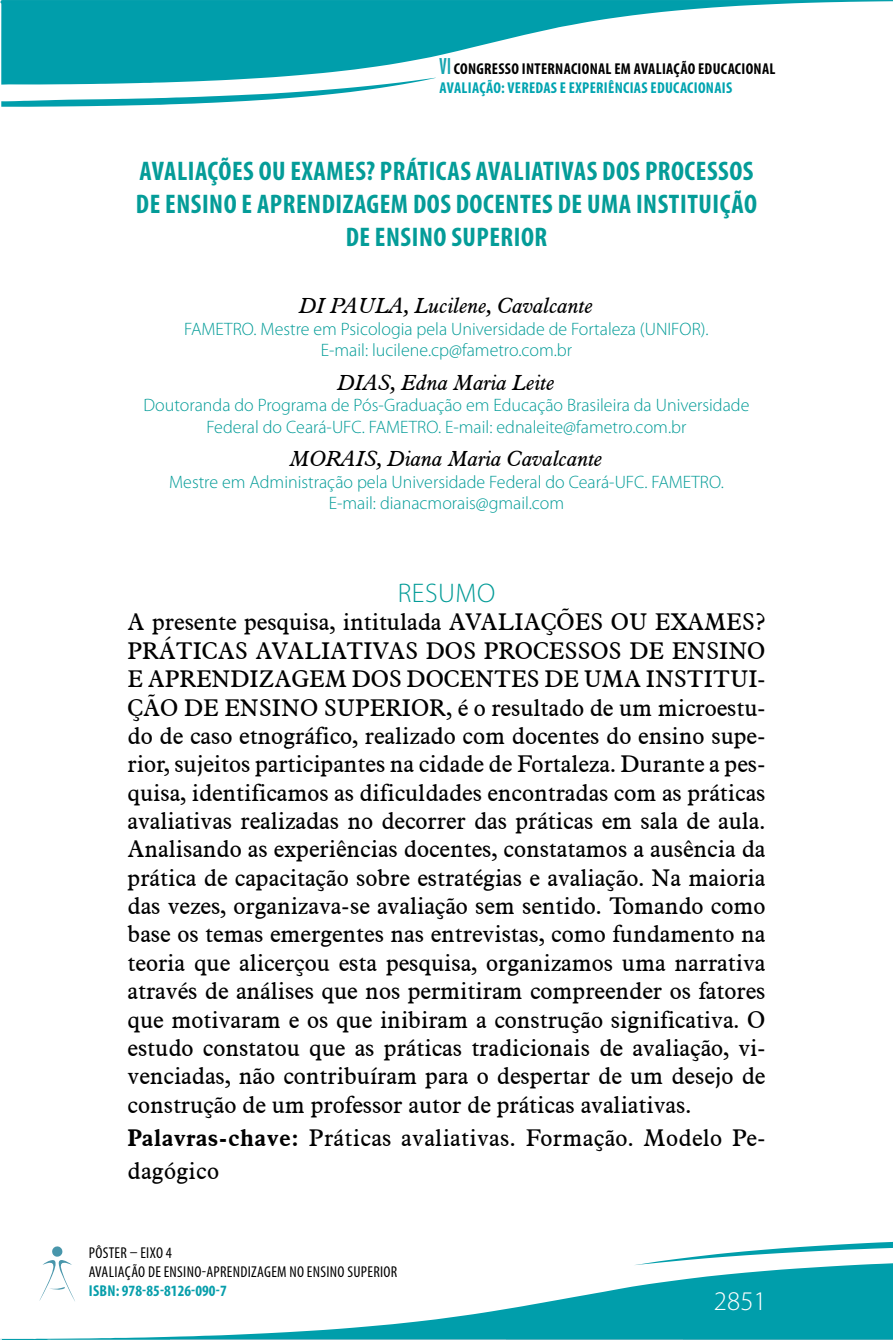
<style>
.page{position:relative;width:893px;height:1340px;background:#fff}
.page>*{position:absolute;margin:0;border:0;box-sizing:border-box;transform-origin:0 0}
.TÍTULO_00{font:700 condensed 27px/33.3px "Myriad Pro";letter-spacing:.02em;color:#049c98;text-align:center}
.RESUMO{font:300 27px "Myriad Pro";letter-spacing:.02em;color:#049c98}
.t1{font:300 27px "Myriad Pro";color:#fff}
.t2{font:23.62px/28.3px "Aldine 721 BT";color:#000;text-align:justify}
.AUTOR{font:italic 21.38px "Aldine 721 BT";color:#000}
.CRÉDITO_AUTOR{font:300 18px/21.6px "Myriad Pro";color:#049c98;text-align:center}
.t3{font:700 condensed 15.75px/18.9px "Myriad Pro";letter-spacing:.02em;color:#000}
.t4{font:condensed 15.75px/18.9px "Myriad Pro";letter-spacing:.02em;color:#000}
.t5{font:700 condensed 15.75px "Myriad Pro";color:#079eab}
.s1{font-size:23.62px;color:#15a4b0}
.s2{color:#00a4b0}
.s3{font-weight:700}
</style>
<div class="page">
<svg style="left:37px;top:1265px;width:856px;height:74px"></svg>
<hr style="left:683px;top:1339px;width:210px;height:1px;background:#46abb7">
<hr style="left:170px;top:1339px;width:337px;height:1px;background:#72b8c4">
<hr style="left:507px;top:1339px;width:176px;height:1px;background:#5bb0bc">
<svg style="left:47px;top:1339px;width:123px;height:1px"></svg>
<svg style="left:0;top:1338px;width:37px;height:1px"></svg>
<svg style="left:635px;top:1241px;width:258px;height:24px"></svg>
<svg style="left:40px;top:1246px;width:35px;height:55px"></svg>
<svg style="left:0;top:0;width:893px;height:78px;fill:#009eab"></svg>
<svg style="left:1px;top:78px;width:434px;height:29px"></svg>
<p class="t3" style="left:440px;top:59px;width:337px"><span class="s1">VI</span> CONGRESSO INTERNACIONAL EM AVALIAÇÃO EDUCACIONAL<br><span class="s2">AVALIAÇÃO: VEREDAS E EXPERIÊNCIAS EDUCACIONAIS</span></p>
<p class="TÍTULO_00" style="left:136px;top:153px;width:623px">AVALIAÇÕES OU EXAMES? PRÁTICAS AVALIATIVAS DOS PROCESSOS<br>DE ENSINO E APRENDIZAGEM DOS DOCENTES DE UMA INSTITUIÇÃO<br>DE ENSINO SUPERIOR</p>
<p class="AUTOR" style="left:300px;top:292px;width:295px">DI PAULA, Lucilene, Cavalcante</p>
<p class="CRÉDITO_AUTOR" style="left:184px;top:318px;width:526px">FAMETRO. Mestre em Psicologia pela Universidade de Fortaleza (UNIFOR).</p>
<p class="CRÉDITO_AUTOR" style="left:321px;top:340px;width:253px">E-mail: lucilene.cp@fametro.com.br</p>
<p class="AUTOR" style="left:338px;top:369px;width:218px">DIAS, Edna Maria Leite</p>
<p class="CRÉDITO_AUTOR" style="left:144px;top:395px;width:607px">Doutoranda do Programa de Pós-Graduação em Educação Brasileira da Universidade<br>Federal do Ceará-UFC. FAMETRO. E-mail: ednaleite@fametro.com.br</p>
<p class="AUTOR" style="left:290px;top:445px;width:314px">MORAIS, Diana Maria Cavalcante</p>
<p class="CRÉDITO_AUTOR" style="left:169px;top:471px;width:556px">Mestre em Administração pela Universidade Federal do Ceará-UFC. FAMETRO.</p>
<p class="CRÉDITO_AUTOR" style="left:329px;top:493px;width:237px">E-mail: dianacmorais@gmail.com</p>
<p class="RESUMO" style="left:398px;top:578px;width:99px">RESUMO</p>
<p class="t2" style="left:128px;top:607px;width:639px">A presente pesquisa, intitulada AVALIAÇÕES OU EXAMES?<br>PRÁTICAS AVALIATIVAS DOS PROCESSOS DE ENSINO E APRENDIZAGEM DOS DOCENTES DE UMA INSTITUI-ÇÃO DE ENSINO SUPERIOR, é o resultado de um microestu&shy;do de caso etnográfico, realizado com docentes do ensino supe&shy;rior, sujeitos participantes na cidade de Fortaleza. Durante a pes&shy;quisa, identificamos as dificuldades encontradas com as práticas avaliativas realizadas no decorrer das práticas em sala de aula.<br>Analisando as experiências docentes, constatamos a ausência da prática de capacitação sobre estratégias e avaliação. Na maioria das vezes, organizava-se avaliação sem sentido. Tomando como base os temas emergentes nas entrevistas, como fundamento na teoria que alicerçou esta pesquisa, organizamos uma narrativa através de análises que nos permitiram compreender os fatores que motivaram e os que inibiram a construção significativa. O estudo constatou que as práticas tradicionais de avaliação, vi&shy;venciadas, não contribuíram para o despertar de um desejo de construção de um professor autor de práticas avaliativas.</p>
<p class="t2" style="left:128px;top:1120px;width:639px;line-height:33.3px"><span class="s3">Palavras-chave:</span> Práticas avaliativas. Formação. Modelo Pe&shy;dagógico</p>
<p class="t4" style="left:89px;top:1242px;width:310px">PÔSTER – EIXO 4<br>AVALIAÇÃO DE ENSINO-APRENDIZAGEM NO ENSINO SUPERIOR</p>
<p class="t5" style="left:89px;top:1280px;width:139px">ISBN: 978-85-8126-090-7</p>
<p class="t1" style="left:714px;top:1286px;width:54px">2851</p>
</div>
